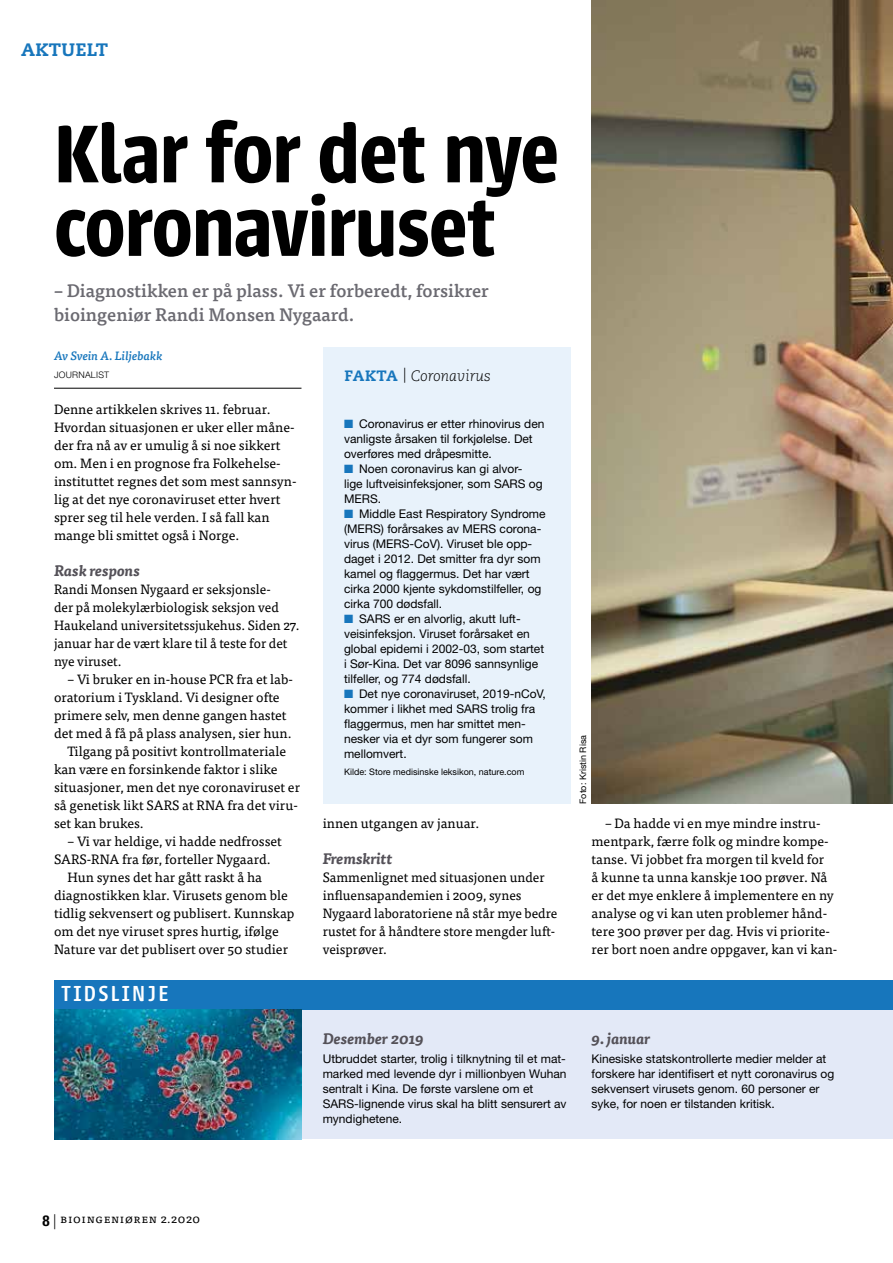
<style>
.page{position:relative;width:893px;height:1263px;background:#fff}
.page>*{position:absolute;margin:0;border:0;box-sizing:border-box;transform-origin:0 0}
.t1{font:600 90px/73.5px "Urbana";letter-spacing:-.015em;color:#000}
.t2{font:500 24px "Urbana";letter-spacing:.1em;color:#fff}
.t3{font:500 18px/24px "Tisa Pro";color:#6b6a71}
.t4{font:800 18px "Caecilia LT Std";letter-spacing:.02em;color:#1776bc}
.t5{font:italic 700 15px "Tisa Pro";color:#545158}
.t6{font:italic 300 15px "Caecilia LT Std";color:#000}
.t7{font:13.5px/18px "Tisa Pro";color:#000}
.t8{font:12px/15px "Helvetica Neue LT Pro";color:#000}
.t9{font:12px "Tisa Pro";letter-spacing:.05em;color:#000}
.t10{font:italic 500 12px "Tisa Pro";color:#1776bc}
.t11{font:9px "Helvetica Neue LT Pro";color:#000}
.t12{font:300 9px "Helvetica Neue LT Pro";letter-spacing:.03em;color:#000}
.s1{font-weight:800;font-style:normal;color:#1776bc}
.s2{color:#1776bc}
.s3{font-family:"Helvetica Neue LT Pro";font-weight:700;font-stretch:condensed;font-size:15px}
.s4{font-family:"Helvetica Neue LT Pro";font-weight:300;font-size:15px}
</style>
<div class="page">
<div style="left:54px;top:983px;width:839px;height:156px;background:#e3e9f7"></div>
<hr style="left:54px;top:388px;width:247px;height:1px;background:#000">
<div style="left:54px;top:980px;width:839px;height:30px;background:#1776bc"></div>
<img style="left:54px;top:1010px;width:247px;height:129px">
<img style="left:591px;top:0;width:302px;height:804px">
<div style="left:323px;top:347px;width:247px;height:457px;background:#e8f2fb"></div>
<h3 class="t4" style="left:21px;top:39px;width:88px">AKTUELT</h3>
<h1 class="t1" style="left:54px;top:119px;width:507px">Klar for det nye coronaviruset</h1>
<h3 class="t3" style="left:54px;top:277px;width:436px">– Diagnostikken er på plass. Vi er forberedt, forsikrer bioingeniør Randi Monsen Nygaard.</h3>
<p class="t10" style="left:54px;top:347px;width:110px">Av Svein A. Liljebakk</p>
<p class="t12" style="left:54px;top:369px;width:57px">JOURNALIST</p>
<p class="t7" style="left:54px;top:399px;width:244px">Denne artikkelen skrives 11. februar.<br>Hvordan situasjonen er uker eller måne&shy;der fra nå av er umulig å si noe sikkert om. Men i en prognose fra Folkehelse&shy;instituttet regnes det som mest sannsyn&shy;lig at det nye coronaviruset etter hvert sprer seg til hele verden. I så fall kan mange bli smittet også i Norge.</p>
<p class="t5" style="left:54px;top:559px;width:88px">Rask respons</p>
<p class="t7" style="left:54px;top:579px;width:247px">Randi Monsen Nygaard er seksjonsle-<br>der på molekylærbiologisk seksjon ved Haukeland universitetssjukehus. Siden 27. januar har de vært klare til å teste for det nye viruset.</p>
<p class="t7" style="left:68px;top:669px;width:227px">– Vi bruker en in-house PCR fra et lab-</p>
<p class="t7" style="left:54px;top:687px;width:227px">oratorium i Tyskland. Vi designer ofte</p>
<p class="t7" style="left:54px;top:705px;width:234px">primere selv, men denne gangen hastet</p>
<p class="t7" style="left:54px;top:723px;width:239px">det med å få på plass analysen, sier hun.</p>
<p class="t7" style="left:68px;top:741px;width:220px">Tilgang på positivt kontrollmateriale</p>
<p class="t7" style="left:54px;top:759px;width:225px">kan være en forsinkende faktor i slike</p>
<p class="t7" style="left:54px;top:777px;width:248px">situasjoner, men det nye coronaviruset er</p>
<p class="t7" style="left:54px;top:795px;width:245px">så genetisk likt SARS at RNA fra det viru-</p>
<p class="t7" style="left:54px;top:813px;width:91px">set kan brukes.</p>
<p class="t7" style="left:68px;top:831px;width:216px">– Vi var heldige, vi hadde nedfrosset</p>
<p class="t7" style="left:54px;top:849px;width:218px">SARS-RNA fra før, forteller Nygaard.</p>
<p class="t7" style="left:68px;top:867px;width:196px">Hun synes det har gått raskt å ha</p>
<p class="t7" style="left:54px;top:885px;width:235px">diagnostikken klar. Virusets genom ble</p>
<p class="t7" style="left:54px;top:903px;width:242px">tidlig sekvensert og publisert. Kunnskap</p>
<p class="t7" style="left:54px;top:921px;width:226px">om det nye viruset spres hurtig, ifølge</p>
<p class="t7" style="left:54px;top:939px;width:236px">Nature var det publisert over 50 studier</p>
<p class="t6" style="left:344px;top:367px;width:148px"><span class="s1">FAKTA</span> | Coronavirus</p>
<p class="t8" style="left:344px;top:416px;width:202px"><span class="s2">■</span> Coronavirus er etter rhinovirus den vanligste årsaken til forkjølelse. Det overføres med dråpesmitte.</p>
<p class="t8" style="left:344px;top:461px;width:200px"><span class="s2">■</span> Noen coronavirus kan gi alvor&shy;lige luftveisinfeksjoner, som SARS og<br>MERS.</p>
<p class="t8" style="left:344px;top:506px;width:203px"><span class="s2">■</span> Middle East Respiratory Syndrome (MERS) forårsakes av MERS corona&shy;virus (MERS-CoV). Viruset ble opp&shy;daget i 2012. Det smitter fra dyr som kamel og flaggermus. Det har vært cirka 2000 kjente sykdomstilfeller, og cirka 700 dødsfall.</p>
<p class="t8" style="left:344px;top:611px;width:202px"><span class="s2">■</span> SARS er en alvorlig, akutt luft&shy;veisinfeksjon. Viruset forårsaket en global epidemi i 2002-03, som startet i Sør-Kina. Det var 8096 sannsynlige tilfeller, og 774 dødsfall.</p>
<p class="t8" style="left:344px;top:686px;width:203px"><span class="s2">■</span> Det nye coronaviruset, 2019-nCoV, kommer i likhet med SARS trolig fra flaggermus, men har smittet men&shy;nesker via et dyr som fungerer som mellomvert.</p>
<p class="t11" style="left:344px;top:767px;width:182px">Kilde: Store medisinske leksikon, nature.com</p>
<p class="t7" style="left:323px;top:813px;width:158px">innen utgangen av januar.</p>
<p class="t5" style="left:323px;top:847px;width:71px">Fremskritt</p>
<p class="t7" style="left:323px;top:867px;width:236px">Sammenlignet med situasjonen under influensapandemien i 2009, synes Nygaard laboratoriene nå står mye bedre rustet for å håndtere store mengder luft&shy;veisprøver.</p>
<h2 class="t2" style="left:62px;top:981px;width:108px">TIDSLINJE</h2>
<p class="t5" style="left:323px;top:1027px;width:103px">Desember 2019</p>
<p class="t8" style="left:323px;top:1051px;width:245px">Utbruddet starter, trolig i tilknytning til et mat&shy;marked med levende dyr i millionbyen Wuhan sentralt i Kina. De første varslene om et SARS-lignende virus skal ha blitt sensurert av myndighetene.</p>
<p class="t11" style="left:577px;top:804px;width:70px;rotate:-90deg">Foto: Kristin Risa</p>
<p class="t7" style="left:591px;top:813px;width:247px;text-indent:14px">– Da hadde vi en mye mindre instru&shy;mentpark, færre folk og mindre kompe&shy;tanse. Vi jobbet fra morgen til kveld for<br>å kunne ta unna kanskje 100 prøver. Nå er det mye enklere å implementere en ny analyse og vi kan uten problemer hånd&shy;tere 300 prøver per dag. Hvis vi priorite&shy;rer bort noen andre oppgaver, kan vi kan-</p>
<p class="t5" style="left:591px;top:1027px;width:60px">9. januar</p>
<p class="t8" style="left:591px;top:1051px;width:244px">Kinesiske statskontrollerte medier melder at forskere har identifisert et nytt coronavirus og sekvensert virusets genom. 60 personer er syke, for noen er tilstanden kritisk.</p>
<p class="t9" style="left:43px;top:1209px;width:159px"><span class="s3">8</span> <span class="s4">|</span> Bioingeniøren 2.2020</p>
</div>
